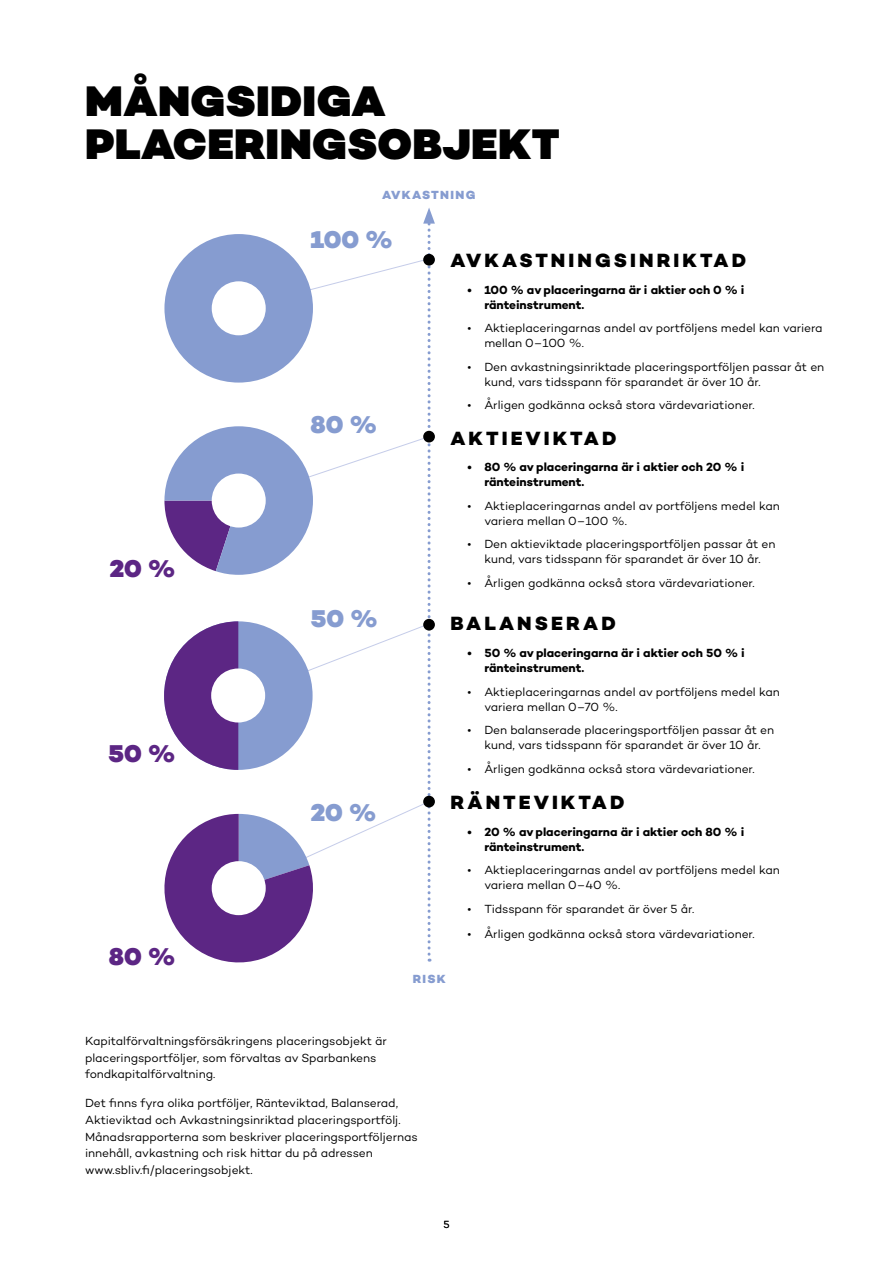
<style>
.page{position:relative;width:893px;height:1263px;background:#fff}
.page>*{position:absolute;margin:0;border:0;box-sizing:border-box;transform-origin:0 0}
.H2_ISO_OTSIKKO{font:900 43.5px/43.7px "Campton";letter-spacing:.01em;color:#000}
.t1{font:900 24.75px "Campton";color:#869cd0}
.t2{font:900 24.75px "Campton";color:#5c2684}
.H3_VÄLIOTSIKKO{font:800 19.5px "Campton";letter-spacing:.16em;color:#000}
.p_bullet{font:12px/15px "Campton";letter-spacing:-.005em;color:#000}
.P_LEIPIS{font:12px/16.5px "Campton";letter-spacing:-.005em;color:#000}
.p_bullet-2{font:700 12px/15px "Campton";letter-spacing:-.005em;color:#000}
.t3{font:800 12px "Campton";letter-spacing:.105em;color:#869cd0}
.t4{font:10.5px "Campton";color:#000}
</style>
<div class="page">
<svg style="left:164px;top:208px;width:271px;height:755px"></svg>
<div style="left:212px;top:861px;width:54px;height:54px;background:#fff;border-radius:50%"></div>
<div style="left:423px;top:796px;width:12px;height:11px;background:#000;border-radius:50%"></div>
<h2 class="H2_ISO_OTSIKKO" style="left:85px;top:79px;width:476px">MÅNGSIDIGA<br>PLACERINGSOBJEKT</h2>
<p class="t3" style="left:382px;top:188px;width:95px">AVKASTNING</p>
<h2 class="t2" style="left:109px;top:553px;width:67px">20 %</h2>
<h2 class="t2" style="left:108px;top:737px;width:69px">50 %</h2>
<h2 class="t2" style="left:109px;top:941px;width:68px">80 %</h2>
<h2 class="t1" style="left:310px;top:224px;width:84px">100 %</h2>
<h2 class="t1" style="left:310px;top:409px;width:68px">80 %</h2>
<h2 class="t1" style="left:310px;top:602px;width:69px">50 %</h2>
<h2 class="t1" style="left:310px;top:797px;width:67px">20 %</h2>
<h3 class="H3_VÄLIOTSIKKO" style="left:450px;top:248px;width:297px">AVKASTNINGSINRIKTAD</h3>
<p class="p_bullet-2" style="left:484px;top:282px;width:262px;text-indent:-17px">• 100 % av placeringarna är i aktier och 0 % i ränteinstrument.</p>
<p class="p_bullet" style="left:484px;top:320px;width:340px;text-indent:-17px">• Aktieplaceringarnas andel av portföljens medel kan variera mellan 0–100 %.</p>
<p class="p_bullet" style="left:484px;top:359px;width:341px;text-indent:-17px">• Den avkastningsinriktade placeringsportföljen passar åt en kund, vars tidsspann för sparandet är över 10 år.</p>
<p class="p_bullet" style="left:467px;top:397px;width:289px">• Årligen godkänna också stora värdevariationer.</p>
<h3 class="H3_VÄLIOTSIKKO" style="left:450px;top:425px;width:168px">AKTIEVIKTAD</h3>
<p class="p_bullet-2" style="left:484px;top:460px;width:262px;text-indent:-17px">• 80 % av placeringarna är i aktier och 20 % i ränteinstrument.</p>
<p class="p_bullet" style="left:484px;top:498px;width:297px;text-indent:-17px">• Aktieplaceringarnas andel av portföljens medel kan variera mellan 0–100 %.</p>
<p class="p_bullet" style="left:467px;top:536px;width:310px;text-align:center">• Den aktieviktade placeringsportföljen passar åt en kund, vars tidsspann för sparandet är över 10 år.</p>
<p class="p_bullet" style="left:467px;top:575px;width:289px">• Årligen godkänna också stora värdevariationer.</p>
<h3 class="H3_VÄLIOTSIKKO" style="left:450px;top:611px;width:167px">BALANSERAD</h3>
<p class="p_bullet-2" style="left:484px;top:645px;width:262px;text-indent:-17px">• 50 % av placeringarna är i aktier och 50 % i ränteinstrument.</p>
<p class="p_bullet" style="left:484px;top:684px;width:297px;text-indent:-17px">• Aktieplaceringarnas andel av portföljens medel kan variera mellan 0–70 %.</p>
<p class="p_bullet" style="left:467px;top:722px;width:308px;text-align:center">• Den balanserade placeringsportföljen passar åt en kund, vars tidsspann för sparandet är över 10 år.</p>
<p class="p_bullet" style="left:467px;top:761px;width:289px">• Årligen godkänna också stora värdevariationer.</p>
<h3 class="H3_VÄLIOTSIKKO" style="left:450px;top:790px;width:176px">RÄNTEVIKTAD</h3>
<p class="p_bullet-2" style="left:484px;top:824px;width:262px;text-indent:-17px">• 20 % av placeringarna är i aktier och 80 % i ränteinstrument.</p>
<p class="p_bullet" style="left:484px;top:862px;width:297px;text-indent:-17px">• Aktieplaceringarnas andel av portföljens medel kan variera mellan 0–40 %.</p>
<p class="p_bullet" style="left:467px;top:901px;width:229px">• Tidsspann för sparandet är över 5 år.</p>
<p class="p_bullet" style="left:467px;top:926px;width:289px">• Årligen godkänna också stora värdevariationer.</p>
<p class="t3" style="left:413px;top:971px;width:35px">RISK</p>
<p class="P_LEIPIS" style="left:85px;top:1033px;width:303px">Kapitalförvaltningsförsäkringens placeringsobjekt är placeringsportföljer, som förvaltas av Sparbankens fondkapitalförvaltning.</p>
<p class="P_LEIPIS" style="left:85px;top:1095px;width:334px">Det finns fyra olika portföljer, Ränteviktad, Balanserad, Aktieviktad och Avkastningsinriktad placeringsportfölj.<br>Månadsrapporterna som beskriver placeringsportföljernas innehåll, avkastning och risk hittar du på adressen www.sbliv.fi/placeringsobjekt.</p>
<p class="t4" style="left:443px;top:1218px;width:8px">5</p>
</div>
